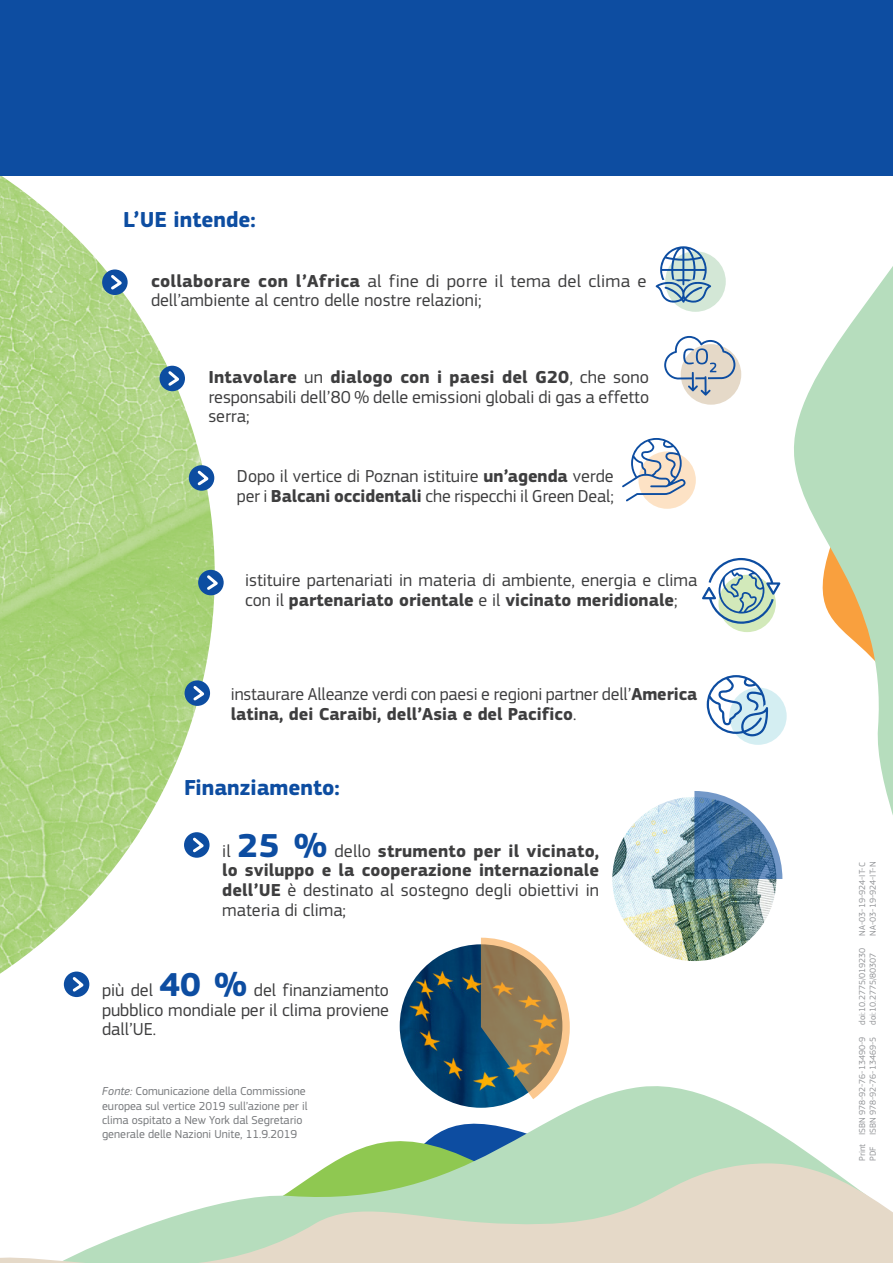
<style>
.page{position:relative;width:893px;height:1263px;background:#fff}
.page>*{position:absolute;margin:0;border:0;box-sizing:border-box;transform-origin:0 0}
.title_1{font:700 22.5px "EC Square Sans Pro";color:#0d4da1}
.body_break{font:18px/19.8px "EC Square Sans Pro";color:#3e3e3f}
.body_break_grep{font:700 18px/19.8px "EC Square Sans Pro";letter-spacing:.005em;color:#3e3e3f;text-align:justify}
.body_break_grep-2{font:18px/19.8px "EC Square Sans Pro";color:#3e3e3f;text-align:justify}
.source_left{font:12px/14.4px "EC Square Sans Pro";color:#76787b}
.ids{font:9px "EC Square Sans Pro";color:#939598}
.s1{font-weight:700}
.s2{font-weight:400}
.s3{font-size:34.5px;color:#0d4da1}
.s4{font-weight:700;font-size:34.5px;color:#0d4da1}
.s5{font-style:italic}
</style>
<div class="page">
<img style="left:0;top:176px;width:215px;height:798px">
<div style="left:638px;top:451px;width:58px;height:58px;background:#fde2c5;border-radius:50%"></div>
<svg style="left:622px;top:438px;width:63px;height:63px"></svg>
<div style="left:681px;top:344px;width:60px;height:61px;background:#e5d9c8;border-radius:50%"></div>
<svg style="left:664px;top:336px;width:71px;height:60px"></svg>
<svg style="left:357px;top:1073px;width:447px;height:77px"></svg>
<svg style="left:0;top:1150px;width:893px;height:113px"></svg>
<svg style="left:783px;top:266px;width:110px;height:882px"></svg>
<div style="left:159px;top:366px;width:26px;height:25px;background:#0d4da1;border-radius:50%"></div>
<svg style="left:168px;top:368px;width:19px;height:20px"></svg>
<div style="left:189px;top:465px;width:25px;height:26px;background:#0d4da1;border-radius:50%"></div>
<svg style="left:197px;top:468px;width:15px;height:20px"></svg>
<div style="left:198px;top:570px;width:26px;height:25px;background:#0d4da1;border-radius:50%"></div>
<svg style="left:207px;top:572px;width:14px;height:20px"></svg>
<div style="left:185px;top:680px;width:25px;height:26px;background:#0d4da1;border-radius:50%"></div>
<svg style="left:193px;top:683px;width:15px;height:20px"></svg>
<img style="left:612px;top:797px;width:164px;height:164px;border-radius:82px">
<svg style="left:694px;top:518px;width:199px;height:361px"></svg>
<svg style="left:184px;top:832px;width:26px;height:26px"></svg>
<svg style="left:190px;top:835px;width:17px;height:20px"></svg>
<div style="left:64px;top:971px;width:25px;height:26px;background:#0d4da1;border-radius:50%"></div>
<svg style="left:72px;top:974px;width:15px;height:20px"></svg>
<img style="left:400px;top:944px;width:162px;height:164px;border-radius:82px">
<svg style="left:481px;top:938px;width:89px;height:161px"></svg>
<svg style="left:102px;top:269px;width:26px;height:26px"></svg>
<svg style="left:108px;top:272px;width:21px;height:20px"></svg>
<div style="left:665px;top:251px;width:61px;height:61px;background:#d3e7d6;border-radius:50%"></div>
<svg style="left:656px;top:246px;width:55px;height:57px"></svg>
<div style="left:0;top:0;width:893px;height:176px;background:#0d4da1"></div>
<p class="title_1" style="left:123px;top:206px;width:134px">L’UE intende:</p>
<p class="body_break" style="left:151px;top:271px;width:497px"><span class="s1">collaborare con l’Africa</span> al fine di porre il tema del clima e dell’ambiente al centro delle nostre relazioni;</p>
<p class="body_break" style="left:208px;top:367px;width:442px;text-align:justify"><span class="s1">Intavolare</span> un <span class="s1">dialogo con i paesi del G20</span>, che sono responsabili dell’80 % delle emissioni globali di gas a effetto serra;</p>
<p class="body_break" style="left:237px;top:466px;width:378px">Dopo il vertice di Poznan istituire <span class="s1">un’agenda</span> verde per i <span class="s1">Balcani occidentali</span> che rispecchi il Green Deal;</p>
<p class="body_break" style="left:245px;top:570px;width:454px">istituire partenariati in materia di ambiente, energia e clima con il <span class="s1">partenariato orientale</span> e il <span class="s1">vicinato meridionale</span>;</p>
<p class="body_break" style="left:231px;top:684px;width:468px">instaurare Alleanze verdi con paesi e regioni partner dell’<span class="s1">America latina, dei Caraibi, dell’Asia e del Pacifico</span>.</p>
<p class="title_1" style="left:184px;top:774px;width:157px">Finanziamento:</p>
<p class="body_break_grep" style="left:222px;top:841px;width:378px"><span class="s2">il</span> <span class="s3">25 %</span> <span class="s2">dello</span> strumento per il vicinato, lo sviluppo e la cooperazione internazionale dell’UE <span class="s2">è destinato al sostegno degli obiettivi in materia di clima;</span></p>
<p class="body_break_grep-2" style="left:102px;top:980px;width:288px">più del <span class="s4">40 %</span> del finanziamento pubblico mondiale per il clima proviene dall’UE.</p>
<p class="source_left" style="left:102px;top:1084px;width:207px"><span class="s5">Fonte:</span> Comunicazione della Commissione europea sul vertice 2019 sull’azione per il clima ospitato a New York dal Segretario generale delle Nazioni Unite, 11.9.2019</p>
<p class="ids" style="left:868px;top:935px;width:76px;rotate:-90deg">NA-03-19-924-IT-N</p>
<p class="ids" style="left:857px;top:935px;width:75px;rotate:-90deg">NA-03-19-924-IT-C</p>
<p class="ids" style="left:857px;top:1025px;width:78px;rotate:-90deg">doi:10.2775/019230</p>
<p class="ids" style="left:868px;top:1025px;width:73px;rotate:-90deg">doi:10.2775/80307</p>
<p class="ids" style="left:857px;top:1161px;width:126px;rotate:-90deg">Print ISBN 978-92-76-13490-9</p>
<p class="ids" style="left:868px;top:1161px;width:126px;rotate:-90deg">PDF ISBN 978-92-76-13469-5</p>
</div>
